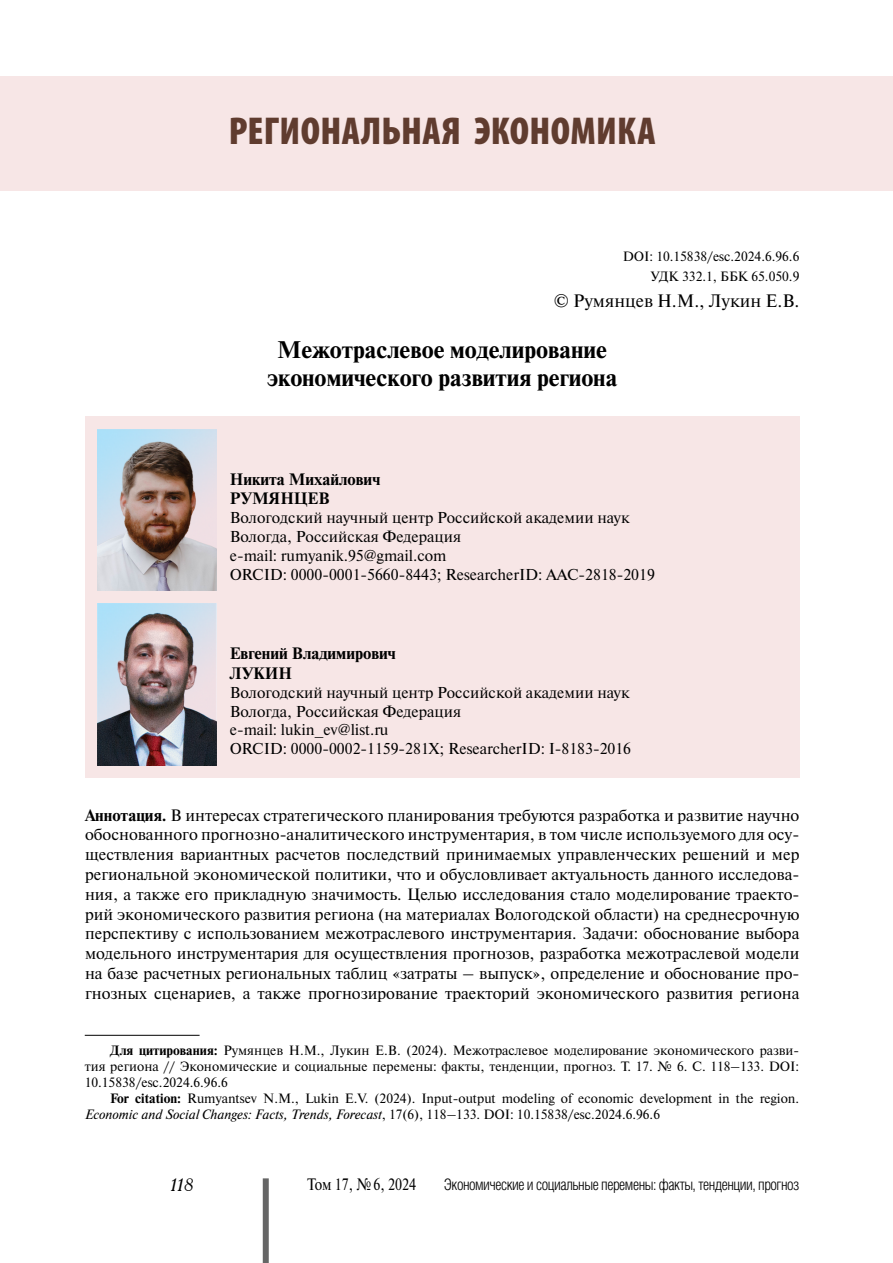
<style>
.page{position:relative;width:893px;height:1263px;background:#fff}
.page>*{position:absolute;margin:0;border:0;box-sizing:border-box;transform-origin:0 0}
.t1{font:900 condensed 39px "Myriad Pro";letter-spacing:.01em;color:#603c2f}
.t2{font:700 24px/28.8px "Newton C";color:#000;text-align:center}
.t3{font:18px "Newton C";color:#000}
.t4{font:italic 18px "Academy";color:#000}
.t5{font:16.5px/19.8px "Newton C";color:#000;text-align:justify}
.t6{font:700 16.5px/19.8px "Newton C";color:#000}
.t7{font:16.5px "Newton C";color:#000;scale:.85 1}
.t8{font:15.75px/18.9px "Newton C";color:#000}
.t9{font:300 15.75px "Helios Cond";letter-spacing:-.03em;color:#000}
.t10{font:13.5px/16.2px "Newton C";color:#000;text-align:right}
.s1{font-weight:700}
.s2{font-style:italic}
</style>
<div class="page">
<div style="left:263px;top:1178px;width:6px;height:85px;background:#666"></div>
<div style="left:0;top:76px;width:893px;height:114px;background:#f7e6e6"></div>
<div style="left:85px;top:416px;width:714px;height:362px;background:#f7e6e6"></div>
<hr style="left:85px;top:1035px;width:115px;height:1px;background:#000">
<img style="left:98px;top:429px;width:119px;height:162px">
<img style="left:98px;top:603px;width:119px;height:162px">
<h1 class="t1" style="left:229px;top:106px;width:428px">РЕГИОНАЛЬНАЯ ЭКОНОМИКА</h1>
<p class="t10" style="left:623px;top:246px;width:178px;line-height:20.4px">DOI: 10.15838/esc.2024.6.96.6<br>УДК 332.1, ББК 65.050.9</p>
<p class="t3" style="left:554px;top:291px;width:247px">© Румянцев Н.М., Лукин Е.В.</p>
<h2 class="t2" style="left:267px;top:335px;width:352px">Межотраслевое моделирование экономического развития региона</h2>
<p class="t6" style="left:230px;top:469px;width:152px">Никита Михайлович<br>РУМЯНЦЕВ</p>
<p class="t8" style="left:230px;top:508px;width:427px">Вологодский научный центр Российской академии наук Вологда, Российская Федерация<br>e-mail: rumyanik.95@gmail.com<br>ORCID: 0000-0001-5660-8443; ResearcherID: AAC-2818-2019</p>
<p class="t6" style="left:230px;top:643px;width:168px">Евгений Владимирович<br>ЛУКИН</p>
<p class="t8" style="left:230px;top:683px;width:403px">Вологодский научный центр Российской академии наук Вологда, Российская Федерация<br>e-mail: lukin_ev@list.ru<br>ORCID: 0000-0002-1159-281X; ResearcherID: I-8183-2016</p>
<p class="t5" style="left:85px;top:805px;width:716px"><span class="s1">Аннотация.</span> В интересах стратегического планирования требуются разработка и развитие научно обоснованного прогнозно-аналитического инструментария, в том числе используемого для осу&shy;ществления вариантных расчетов последствий принимаемых управленческих решений и мер региональной экономической политики, что и обусловливает актуальность данного исследова&shy;ния, а также его прикладную значимость. Целью исследования стало моделирование траекто&shy;рий экономического развития региона (на материалах Вологодской области) на среднесрочную перспективу с использованием межотраслевого инструментария. Задачи: обоснование выбора модельного инструментария для осуществления прогнозов, разработка межотраслевой модели на базе расчетных региональных таблиц «затраты – выпуск», определение и обоснование про&shy;гнозных сценариев, а также прогнозирование траекторий экономического развития региона</p>
<p class="t10" style="left:85px;top:1042px;width:716px;text-align:justify;text-indent:26px"><span class="s1">Для цитирования:</span> Румянцев Н.М., Лукин Е.В. (2024). Межотраслевое моделирование экономического разви&shy;тия региона // Экономические и социальные перемены: факты, тенденции, прогноз. Т. 17. № 6. С. 118–133. DOI:<br>10.15838/esc.2024.6.96.6</p>
<p class="t10" style="left:85px;top:1090px;width:716px;text-align:left;text-indent:26px"><span class="s1">For citation:</span> Rumyantsev N.M., Lukin E.V. (2024). Input-output modeling of economic development in the region.<br><span class="s2">Economic and Social Changes: Facts, Trends, Forecast</span>, 17(6), 118–133. DOI: 10.15838/esc.2024.6.96.6</p>
<p class="t4" style="left:170px;top:1174px;width:25px">118</p>
<p class="t7" style="left:307px;top:1175px;width:130px">Том 17, №6, 2024</p>
<p class="t9" style="left:444px;top:1176px;width:357px">Экономические и социальные перемены: факты, тенденции, прогноз</p>
</div>
